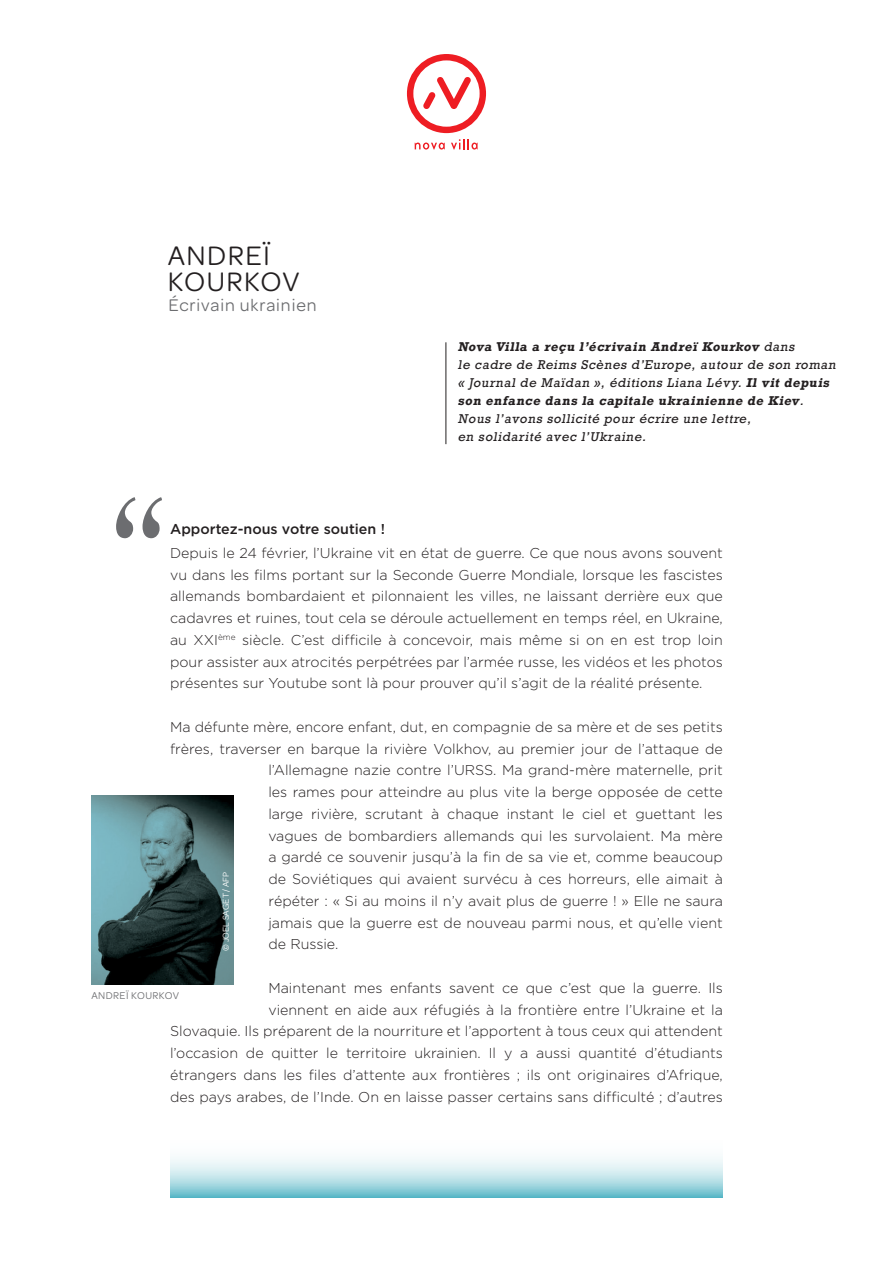
<style>
.page{position:relative;width:893px;height:1263px;background:#fff}
.page>*{position:absolute;margin:0;border:0;box-sizing:border-box;transform-origin:0 0}
.t1{font:28.5px/25.5px "Omnes";letter-spacing:.05em;color:#231f20}
.t2{font:18px "Omnes";letter-spacing:.05em;color:#6c6d70}
.t3{font:300 14.25px/21.8px "Gotham HTF";color:#231f20;text-align:justify}
.t4{font:500 14.25px "Gotham HTF";color:#231f20}
.t5{font:italic 12px/18px "Rockwell";color:#231f20}
.t6{font:10.5px "Omnes";letter-spacing:.04em;color:#6c6d70}
.t7{font:9px "Omnes";color:#fff}
.s1{font-weight:700}
</style>
<div class="page">
<svg style="left:170px;top:1157px;width:553px;height:41px;background:#b9e0e7"></svg>
<img style="left:92px;top:795px;width:142px;height:190px">
<svg style="left:116px;top:497px;width:46px;height:41px"></svg>
<hr style="left:446px;top:342px;width:1px;height:102px;background:#231f20">
<svg style="left:415px;top:143px;width:30px;height:7px"></svg>
<svg style="left:451px;top:139px;width:27px;height:11px"></svg>
<svg style="left:407px;top:54px;width:79px;height:79px"></svg>
<h1 class="t1" style="left:168px;top:241px;width:133px">ANDREÏ<br>KOURKOV</h1>
<p class="t2" style="left:169px;top:293px;width:150px">Écrivain ukrainien</p>
<p class="t4" style="left:170px;top:521px;width:216px">Apportez-nous votre soutien !</p>
<p class="t5" style="left:458px;top:338px;width:382px"><span class="s1">Nova Villa a reçu l’écrivain Andreï Kourkov</span> dans<br>le cadre de Reims Scènes d’Europe, autour de son roman « Journal de Maïdan », éditions Liana Lévy. <span class="s1">Il vit depuis son enfance dans la capitale ukrainienne de Kiev</span>.<br>Nous l’avons sollicité pour écrire une lettre,<br>en solidarité avec l’Ukraine.</p>
<p class="t3" style="left:170px;top:542px;width:554px">Depuis le 24 février, l’Ukraine vit en état de guerre. Ce que nous avons souvent vu dans les films portant sur la Seconde Guerre Mondiale, lorsque les fascistes allemands bombardaient et pilonnaient les villes, ne laissant derrière eux que cadavres et ruines, tout cela se déroule actuellement en temps réel, en Ukraine, au XXI<sup>ème</sup> siècle. C’est difficile à concevoir, mais même si on en est trop loin pour assister aux atrocités perpétrées par l’armée russe, les vidéos et les photos présentes sur Youtube sont là pour prouver qu’il s’agit de la réalité présente.</p>
<p class="t3" style="left:170px;top:716px;width:554px">Ma défunte mère, encore enfant, dut, en compagnie de sa mère et de ses petits</p>
<p class="t3" style="left:170px;top:738px;width:554px">frères, traverser en barque la rivière Volkhov, au premier jour de l’attaque de</p>
<p class="t3" style="left:268px;top:759px;width:456px">l’Allemagne nazie contre l’URSS. Ma grand-mère maternelle, prit</p>
<p class="t3" style="left:268px;top:781px;width:456px">les rames pour atteindre au plus vite la berge opposée de cette</p>
<p class="t3" style="left:268px;top:803px;width:456px">large rivière, scrutant à chaque instant le ciel et guettant les</p>
<p class="t3" style="left:268px;top:825px;width:456px">vagues de bombardiers allemands qui les survolaient. Ma mère</p>
<p class="t3" style="left:268px;top:846px;width:456px">a gardé ce souvenir jusqu’à la fin de sa vie et, comme beaucoup</p>
<p class="t3" style="left:268px;top:868px;width:456px">de Soviétiques qui avaient survécu à ces horreurs, elle aimait à</p>
<p class="t3" style="left:268px;top:890px;width:456px">répéter : « Si au moins il n’y avait plus de guerre ! » Elle ne saura</p>
<p class="t3" style="left:268px;top:912px;width:456px">jamais que la guerre est de nouveau parmi nous, et qu’elle vient</p>
<p class="t3" style="left:268px;top:933px;width:72px">de Russie.</p>
<p class="t3" style="left:170px;top:977px;width:554px;text-align:right">Maintenant mes enfants savent ce que c’est que la guerre. Ils<br>viennent en aide aux réfugiés à la frontière entre l’Ukraine et la<br>Slovaquie. Ils préparent de la nourriture et l’apportent à tous ceux qui attendent l’occasion de quitter le territoire ukrainien. Il y a aussi quantité d’étudiants étrangers dans les files d’attente aux frontières ; ils ont originaires d’Afrique, des pays arabes, de l’Inde. On en laisse passer certains sans difficulté ; d’autres</p>
<p class="t7" style="left:220px;top:951px;width:80px;rotate:-90deg">© JOEL SAGET / AFP</p>
<p class="t6" style="left:91px;top:989px;width:89px">ANDREÏ KOURKOV</p>
</div>
